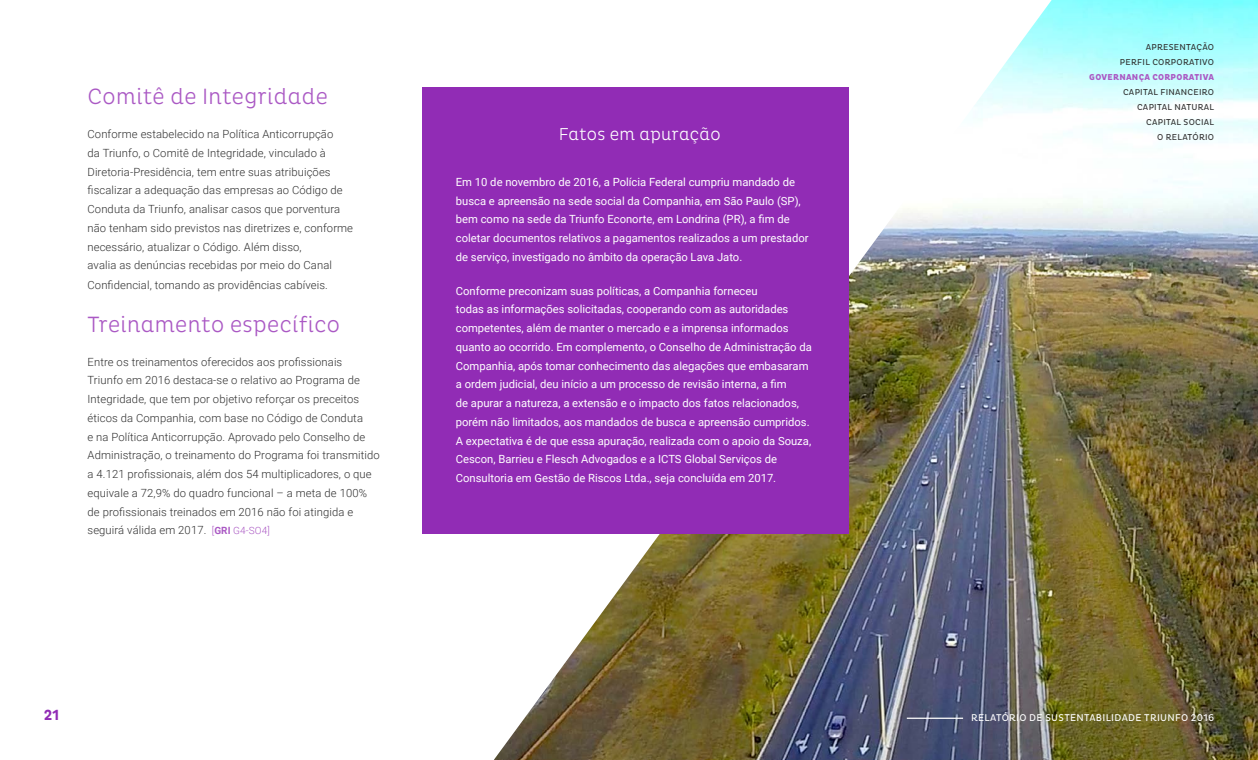
<style>
.page{position:relative;width:1258px;height:760px;background:#fff}
.page>*{position:absolute;margin:0;border:0;box-sizing:border-box;transform-origin:0 0}
.t1{font:300 22.5px "Pluto Cond";letter-spacing:.02em;color:#aa59c4}
.t2{font:300 17.5px "Pluto Cond";letter-spacing:.02em;color:#fff}
.t3{font:700 15px "Pluto Cond";color:#912cb5}
.t4{font:11.25px/18.8px "Roboto";color:#fff}
.t5{font:300 11.25px/18.8px "Roboto";letter-spacing:.01em;color:#2f2f2f}
.t6{font:10px "Pluto Cond";letter-spacing:.03em;color:#fff}
.t7{font:8.75px/15px "Pluto Cond";letter-spacing:.03em;color:#2f2f2f;text-align:right}
.t8{font:800 8.75px "Pluto Cond";letter-spacing:.03em;color:#aa59c4}
.s1{font-size:10px;color:#aa59c4}
.s2{font-weight:700;font-size:10px;color:#aa59c4}
</style>
<div class="page">
<img style="left:494px;top:0;width:763px;height:760px">
<div style="left:422px;top:88px;width:427px;height:446px;background:#912cb5"></div>
<hr style="left:906px;top:718px;width:57px;height:1px;background:#fff">
<h1 class="t1" style="left:88px;top:84px;width:242px">Comitê de Integridade</h1>
<p class="t5" style="left:88px;top:124px;width:267px">Conforme estabelecido na Política Anticorrupção<br>da Triunfo, o Comitê de Integridade, vinculado à Diretoria-Presidência, tem entre suas atribuições fiscalizar a adequação das empresas ao Código de Conduta da Triunfo, analisar casos que porventura não tenham sido previstos nas diretrizes e, conforme necessário, atualizar o Código. Além disso,<br>avalia as denúncias recebidas por meio do Canal</p>
<p class="t5" style="left:88px;top:276px;width:242px">Confidencial, tomando as providências cabíveis.</p>
<h1 class="t1" style="left:88px;top:311px;width:254px">Treinamento específico</h1>
<p class="t5" style="left:88px;top:352px;width:294px">Entre os treinamentos oferecidos aos profissionais Triunfo em 2016 destaca-se o relativo ao Programa de Integridade, que tem por objetivo reforçar os preceitos éticos da Companhia, com base no Código de Conduta<br>e na Política Anticorrupção. Aprovado pelo Conselho de Administração, o treinamento do Programa foi transmitido a 4.121 profissionais, além dos 54 multiplicadores, o que equivale a 72,9% do quadro funcional – a meta de 100% de profissionais treinados em 2016 não foi atingida e seguirá válida em 2017. <span class="s1">[</span><span class="s2">GRI</span> <span class="s1">G4-SO4]</span></p>
<h3 class="t3" style="left:44px;top:706px;width:17px">21</h3>
<h2 class="t2" style="left:558px;top:124px;width:163px">Fatos em apuração</h2>
<p class="t4" style="left:456px;top:172px;width:354px">Em 10 de novembro de 2016, a Polícia Federal cumpriu mandado de busca e apreensão na sede social da Companhia, em São Paulo (SP), bem como na sede da Triunfo Econorte, em Londrina (PR), a fim de coletar documentos relativos a pagamentos realizados a um prestador de serviço, investigado no âmbito da operação Lava Jato.</p>
<p class="t4" style="left:456px;top:281px;width:357px">Conforme preconizam suas políticas, a Companhia forneceu<br>todas as informações solicitadas, cooperando com as autoridades competentes, além de manter o mercado e a imprensa informados quanto ao ocorrido. Em complemento, o Conselho de Administração da Companhia, após tomar conhecimento das alegações que embasaram a ordem judicial, deu início a um processo de revisão interna, a fim<br>de apurar a natureza, a extensão e o impacto dos fatos relacionados, porém não limitados, aos mandados de busca e apreensão cumpridos.<br>A expectativa é de que essa apuração, realizada com o apoio da Souza, Cescon, Barrieu e Flesch Advogados e a ICTS Global Serviços de Consultoria em Gestão de Riscos Ltda., seja concluída em 2017.</p>
<p class="t7" style="left:1120px;top:40px;width:96px">APRESENTAÇÃO<br>PERFIL CORPORATIVO</p>
<p class="t8" style="left:1089px;top:72px;width:126px">GOVERNANÇA CORPORATIVA</p>
<p class="t7" style="left:1123px;top:85px;width:93px">CAPITAL FINANCEIRO<br>CAPITAL NATURAL<br>CAPITAL SOCIAL<br>O RELATÓRIO</p>
<p class="t6" style="left:971px;top:712px;width:244px">RELATÓRIO DE SUSTENTABILIDADE TRIUNFO 2016</p>
</div>
